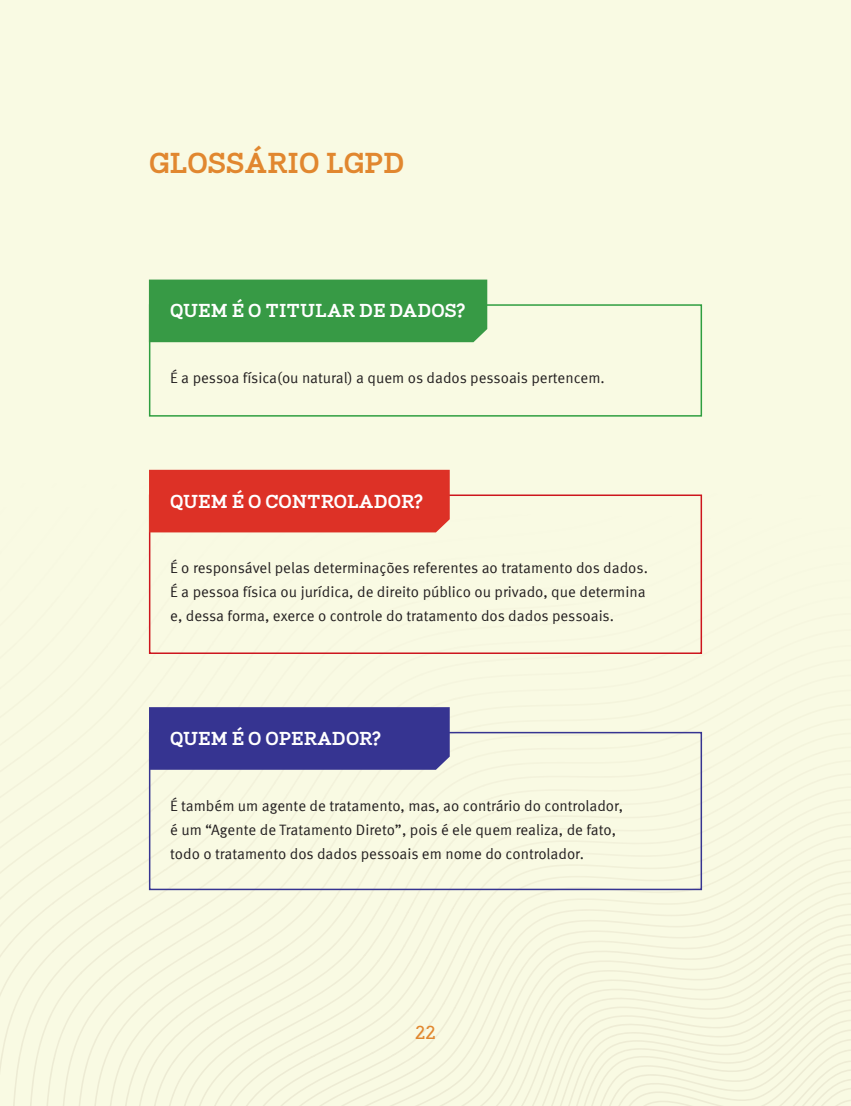
<style>
.page{position:relative;width:851px;height:1106px;background:#fff}
.page>*{position:absolute;margin:0;border:0;box-sizing:border-box;transform-origin:0 0}
.t1{font:800 30px "Napo";color:#e1872f}
.t2{font:22.5px "Napo";color:#e1872f}
.t3{font:800 19.5px "Napo";color:#fff}
.t4{font:15px/24px "Meta Pro";color:#231f20}
</style>
<div class="page">
<div style="left:0;top:0;width:850px;height:1106px;background:#f9fae3"></div>
<img style="left:429px;top:1012px;width:37px;height:47px">
<img style="left:464px;top:1008px;width:28px;height:4px">
<img style="left:412px;top:1008px;width:44px;height:49px">
<img style="left:412px;top:1004px;width:33px;height:51px">
<img style="left:442px;top:964px;width:28px;height:40px">
<img style="left:477px;top:901px;width:28px;height:52px">
<img style="left:503px;top:861px;width:245px;height:40px">
<img style="left:409px;top:1011px;width:24px;height:42px">
<img style="left:439px;top:964px;width:21px;height:36px">
<img style="left:477px;top:909px;width:18px;height:37px">
<img style="left:530px;top:858px;width:213px;height:35px">
<img style="left:407px;top:964px;width:32px;height:47px">
<img style="left:437px;top:909px;width:40px;height:55px">
<img style="left:498px;top:857px;width:32px;height:39px">
<img style="left:311px;top:1007px;width:83px;height:50px">
<img style="left:392px;top:958px;width:36px;height:49px">
<img style="left:426px;top:909px;width:28px;height:49px">
<img style="left:452px;top:856px;width:46px;height:53px">
<img style="left:289px;top:1009px;width:90px;height:46px">
<img style="left:380px;top:952px;width:37px;height:51px">
<img style="left:415px;top:913px;width:29px;height:39px">
<img style="left:452px;top:846px;width:37px;height:55px">
<img style="left:267px;top:1007px;width:95px;height:46px">
<img style="left:380px;top:961px;width:25px;height:38px">
<img style="left:409px;top:913px;width:25px;height:33px">
<img style="left:450px;top:846px;width:30px;height:47px">
<img style="left:500px;top:811px;width:235px;height:26px">
<img style="left:248px;top:1008px;width:74px;height:43px">
<img style="left:317px;top:961px;width:63px;height:48px">
<img style="left:377px;top:913px;width:32px;height:48px">
<img style="left:406px;top:845px;width:44px;height:68px">
<img style="left:234px;top:1006px;width:68px;height:38px">
<img style="left:298px;top:955px;width:68px;height:51px">
<img style="left:364px;top:905px;width:33px;height:50px">
<img style="left:396px;top:836px;width:45px;height:69px">
<img style="left:221px;top:1002px;width:60px;height:35px">
<img style="left:277px;top:952px;width:74px;height:50px">
<img style="left:366px;top:908px;width:20px;height:42px">
<img style="left:396px;top:836px;width:35px;height:62px">
<img style="left:207px;top:996px;width:54px;height:33px">
<img style="left:260px;top:952px;width:77px;height:44px">
<img style="left:366px;top:908px;width:8px;height:36px">
<img style="left:393px;top:836px;width:29px;height:55px">
<img style="left:189px;top:991px;width:52px;height:34px">
<img style="left:240px;top:956px;width:58px;height:35px">
<img style="left:294px;top:952px;width:52px;height:5px">
<img style="left:366px;top:850px;width:27px;height:58px">
<img style="left:176px;top:982px;width:53px;height:36px">
<img style="left:228px;top:958px;width:53px;height:25px">
<img style="left:285px;top:891px;width:81px;height:61px">
<img style="left:379px;top:836px;width:19px;height:14px">
<img style="left:162px;top:988px;width:54px;height:22px">
<img style="left:221px;top:958px;width:48px;height:16px">
<img style="left:285px;top:909px;width:37px;height:32px">
<img style="left:324px;top:836px;width:51px;height:55px">
<img style="left:397px;top:769px;width:31px;height:1px">
<img style="left:144px;top:988px;width:69px;height:17px">
<img style="left:240px;top:909px;width:45px;height:49px">
<img style="left:282px;top:873px;width:42px;height:36px">
<img style="left:326px;top:836px;width:28px;height:24px">
<img style="left:449px;top:712px;width:28px;height:41px">
<img style="left:130px;top:988px;width:62px;height:8px">
<img style="left:221px;top:916px;width:46px;height:37px">
<img style="left:299px;top:873px;width:12px;height:29px">
<img style="left:326px;top:836px;width:16px;height:15px">
<img style="left:449px;top:699px;width:13px;height:40px">
<img style="left:114px;top:915px;width:107px;height:73px">
<img style="left:220px;top:905px;width:53px;height:11px">
<img style="left:299px;top:836px;width:27px;height:37px">
<img style="left:338px;top:769px;width:40px;height:1px">
<img style="left:99px;top:936px;width:55px;height:44px">
<img style="left:153px;top:904px;width:55px;height:35px">
<img style="left:207px;top:853px;width:92px;height:52px">
<img style="left:81px;top:930px;width:52px;height:44px">
<img style="left:132px;top:899px;width:52px;height:34px">
<img style="left:183px;top:852px;width:63px;height:48px">
<img style="left:65px;top:920px;width:53px;height:45px">
<img style="left:117px;top:890px;width:54px;height:33px">
<img style="left:171px;top:852px;width:58px;height:35px">
<img style="left:274px;top:769px;width:54px;height:1px">
<img style="left:54px;top:928px;width:53px;height:24px">
<img style="left:107px;top:888px;width:61px;height:22px">
<img style="left:171px;top:852px;width:57px;height:18px">
<img style="left:63px;top:904px;width:44px;height:24px">
<img style="left:116px;top:861px;width:55px;height:27px">
<img style="left:224px;top:769px;width:42px;height:1px">
<img style="left:68px;top:875px;width:48px;height:29px">
<img style="left:146px;top:822px;width:35px;height:39px">
<img style="left:195px;top:769px;width:29px;height:1px">
<img style="left:702px;top:521px;width:1px;height:48px">
<img style="left:71px;top:850px;width:68px;height:25px">
<img style="left:148px;top:769px;width:47px;height:53px">
<img style="left:0;top:874px;width:68px;height:25px">
<img style="left:148px;top:769px;width:42px;height:27px">
<img style="left:0;top:849px;width:71px;height:25px">
<img style="left:148px;top:748px;width:36px;height:24px">
<img style="left:148px;top:732px;width:1px;height:16px">
<img style="left:319px;top:512px;width:131px;height:21px">
<img style="left:358px;top:469px;width:92px;height:20px">
<img style="left:702px;top:348px;width:1px;height:54px">
<img style="left:148px;top:626px;width:1px;height:21px">
<div style="left:149px;top:494px;width:553px;height:160px;border:2px solid #cd151d"></div>
<div style="left:149px;top:732px;width:553px;height:158px;border:2px solid #363491"></div>
<div style="left:149px;top:304px;width:553px;height:112px;border:2px solid #2f9e40"></div>
<div style="left:149px;top:279px;width:338px;height:63px;background:#379a45"></div>
<div style="left:149px;top:470px;width:300px;height:62px;background:#dd3126"></div>
<div style="left:149px;top:707px;width:300px;height:62px;background:#363491"></div>
<h1 class="t1" style="left:149px;top:145px;width:257px">GLOSSÁRIO LGPD</h1>
<h3 class="t3" style="left:170px;top:299px;width:296px">QUEM É O TITULAR DE DADOS?</h3>
<p class="t4" style="left:170px;top:365px;width:436px">É a pessoa física(ou natural) a quem os dados pessoais pertencem.</p>
<h3 class="t3" style="left:170px;top:489px;width:254px">QUEM É O CONTROLADOR?</h3>
<p class="t4" style="left:170px;top:555px;width:479px">É o responsável pelas determinações referentes ao tratamento dos dados.<br>É a pessoa física ou jurídica, de direito público ou privado, que determina e, dessa forma, exerce o controle do tratamento dos dados pessoais.</p>
<h3 class="t3" style="left:170px;top:726px;width:212px">QUEM É O OPERADOR?</h3>
<p class="t4" style="left:170px;top:793px;width:454px">É também um agente de tratamento, mas, ao contrário do controlador, é um “Agente de Tratamento Direto”, pois é ele quem realiza, de fato, todo o tratamento dos dados pessoais em nome do controlador.</p>
<h2 class="t2" style="left:415px;top:1018px;width:21px">22</h2>
</div>
